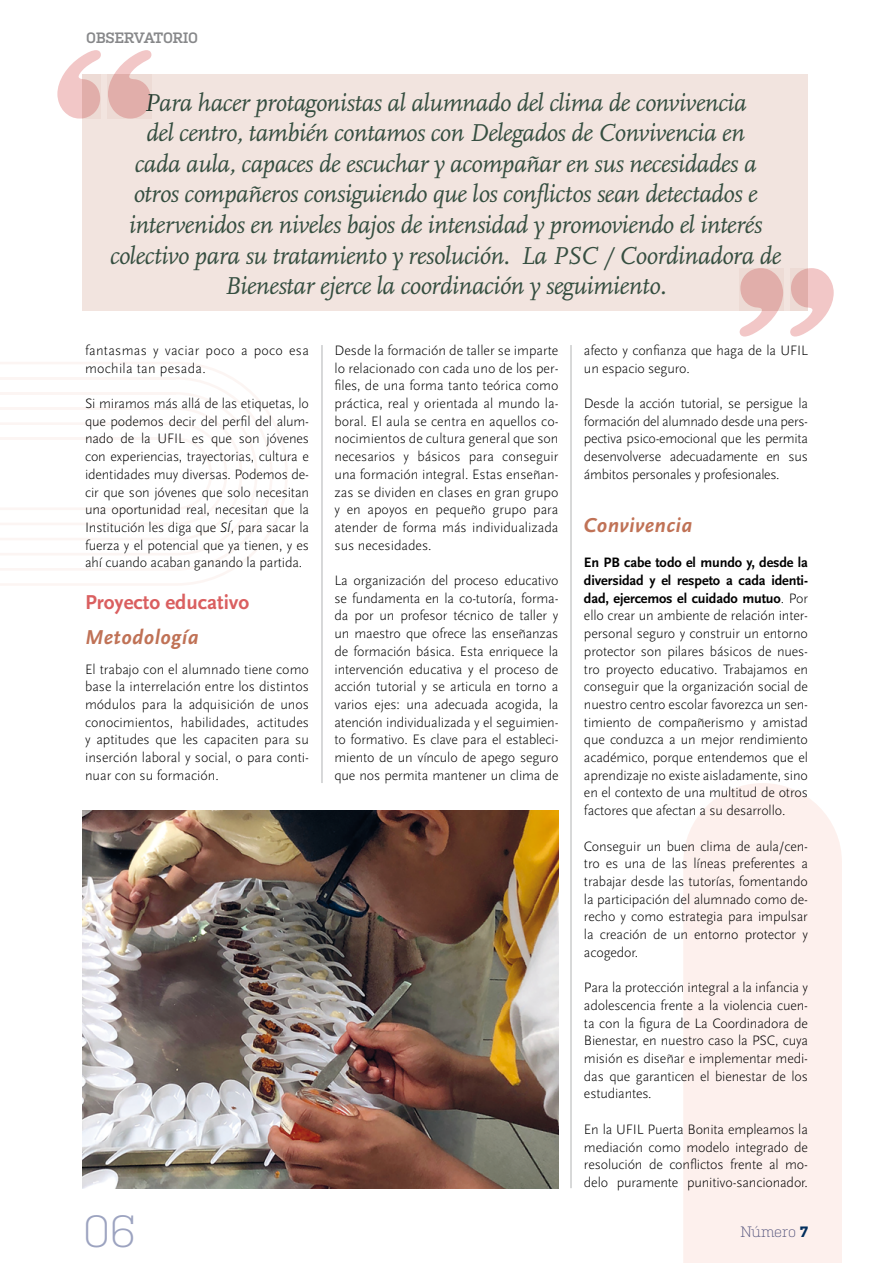
<style>
.page{position:relative;width:893px;height:1263px;background:#fff}
.page>*{position:absolute;margin:0;border:0;box-sizing:border-box;transform-origin:0 0}
.t1{font:300 45px "Kulturista";color:#9ca3c0}
.t2{font:italic 25.5px/30.6px "Scala Pro";letter-spacing:-.02em;color:#354e40;text-align:center}
.t3{font:italic 700 21px "Scala Sans Pro";letter-spacing:.02em;color:#c07256}
.t4{font:700 21px "Scala Sans Pro";color:#da5f60}
.t5{font:600 15px "Kulturista";letter-spacing:-.02em;color:#87888a}
.t6{font:300 15px "Kulturista";letter-spacing:-.02em;color:#57577f}
.t7{font:300 14.25px/17.7px "Scala Sans Pro";letter-spacing:-.01em;color:#000;text-align:justify}
.t8{font:300 14.25px/17.7px "Scala Sans Pro";letter-spacing:.02em;color:#000}
.s1{font-style:italic}
.s2{font-weight:700}
.s3{font-weight:700;color:#012e5d}
</style>
<div class="page">
<svg style="left:0;top:362px;width:288px;height:223px"></svg>
<svg style="left:0;top:377px;width:273px;height:194px"></svg>
<svg style="left:0;top:392px;width:258px;height:163px"></svg>
<hr style="left:0;top:437px;width:176px;height:3px;background:#f1c4b3">
<hr style="left:0;top:407px;width:176px;height:3px;background:#f1c4b3">
<hr style="left:0;top:392px;width:176px;height:3px;background:#f1c4b3">
<hr style="left:0;top:377px;width:176px;height:3px;background:#f1c4b3">
<div style="left:683px;top:783px;width:159px;height:480px;background:#fdf0ed"></div>
<div style="left:83px;top:75px;width:725px;height:236px;background:#f2e4df"></div>
<svg style="left:740px;top:268px;width:43px;height:68px"></svg>
<svg style="left:790px;top:268px;width:44px;height:68px"></svg>
<svg style="left:108px;top:50px;width:43px;height:69px"></svg>
<svg style="left:57px;top:50px;width:44px;height:69px"></svg>
<hr style="left:322px;top:345px;width:1px;height:438px;background:#b1b3b4">
<hr style="left:571px;top:345px;width:1px;height:843px;background:#b1b3b4">
<img style="left:83px;top:811px;width:475px;height:377px">
<p class="t5" style="left:86px;top:29px;width:114px">OBSERVATORIO</p>
<p class="t2" style="left:110px;top:87px;width:673px">Para hacer protagonistas al alumnado del clima de convivencia<br>del centro, también contamos con Delegados de Convivencia en<br>cada aula, capaces de escuchar y acompañar en sus necesidades a otros compañeros consiguiendo que los conflictos sean detectados e intervenidos en niveles bajos de intensidad y promoviendo el interés colectivo para su tratamiento y resolución. La PSC / Coordinadora de Bienestar ejerce la coordinación y seguimiento.</p>
<p class="t8" style="left:85px;top:341px;width:225px">fantasmas y vaciar poco a poco esa mochila tan pesada.</p>
<p class="t7" style="left:85px;top:395px;width:225px">Si miramos más allá de las etiquetas, lo que podemos decir del perfil del alum&shy;nado de la UFIL es que son jóvenes con experiencias, trayectorias, cultura e identidades muy diversas. Podemos de&shy;cir que son jóvenes que solo necesitan una oportunidad real, necesitan que la Institución les diga que <span class="s1">SÍ</span>, para sacar la fuerza y el potencial que ya tienen, y es ahí cuando acaban ganando la partida.</p>
<h3 class="t4" style="left:85px;top:590px;width:166px">Proyecto educativo</h3>
<h3 class="t3" style="left:85px;top:625px;width:115px">Metodología</h3>
<p class="t7" style="left:85px;top:660px;width:225px">El trabajo con el alumnado tiene como base la interrelación entre los distintos módulos para la adquisición de unos conocimientos, habilidades, actitudes y aptitudes que les capaciten para su inserción laboral y social, o para conti&shy;nuar con su formación.</p>
<h1 class="t1" style="left:83px;top:1199px;width:55px">06</h1>
<p class="t7" style="left:334px;top:341px;width:225px">Desde la formación de taller se imparte lo relacionado con cada uno de los per&shy;files, de una forma tanto teórica como práctica, real y orientada al mundo la&shy;boral. El aula se centra en aquellos co&shy;nocimientos de cultura general que son necesarios y básicos para conseguir una formación integral. Estas enseñan&shy;zas se dividen en clases en gran grupo y en apoyos en pequeño grupo para atender de forma más individualizada sus necesidades.</p>
<p class="t7" style="left:334px;top:572px;width:225px">La organización del proceso educativo se fundamenta en la co-tutoría, forma&shy;da por un profesor técnico de taller y un maestro que ofrece las enseñanzas de formación básica. Esta enriquece la intervención educativa y el proceso de acción tutorial y se articula en torno a varios ejes: una adecuada acogida, la atención individualizada y el seguimien&shy;to formativo. Es clave para el estableci&shy;miento de un vínculo de apego seguro que nos permita mantener un clima de</p>
<p class="t7" style="left:584px;top:341px;width:225px">afecto y confianza que haga de la UFIL un espacio seguro.</p>
<p class="t7" style="left:584px;top:394px;width:225px">Desde la acción tutorial, se persigue la formación del alumnado desde una pers&shy;pectiva psico-emocional que les permita desenvolverse adecuadamente en sus ámbitos personales y profesionales.</p>
<h3 class="t3" style="left:584px;top:513px;width:110px">Convivencia</h3>
<p class="t7" style="left:584px;top:554px;width:225px"><span class="s2">En PB cabe todo el mundo y, desde la diversidad y el respeto a cada identi&shy;dad, ejercemos el cuidado mutuo</span>. Por ello crear un ambiente de relación inter&shy;personal seguro y construir un entorno protector son pilares básicos de nues&shy;tro proyecto educativo. Trabajamos en conseguir que la organización social de nuestro centro escolar favorezca un sen&shy;timiento de compañerismo y amistad que conduzca a un mejor rendimiento académico, porque entendemos que el aprendizaje no existe aisladamente, sino en el contexto de una multitud de otros factores que afectan a su desarrollo.</p>
<p class="t7" style="left:584px;top:837px;width:225px">Conseguir un buen clima de aula/cen&shy;tro es una de las líneas preferentes a trabajar desde las tutorías, fomentando la participación del alumnado como de&shy;recho y como estrategia para impulsar la creación de un entorno protector y acogedor.</p>
<p class="t7" style="left:584px;top:979px;width:225px">Para la protección integral a la infancia y adolescencia frente a la violencia cuen&shy;ta con la figura de La Coordinadora de Bienestar, en nuestro caso la PSC, cuya misión es diseñar e implementar medi&shy;das que garanticen el bienestar de los estudiantes.</p>
<p class="t7" style="left:584px;top:1120px;width:225px">En la UFIL Puerta Bonita empleamos la mediación como modelo integrado de resolución de conflictos frente al mo&shy;delo puramente punitivo-sancionador.</p>
<p class="t6" style="left:740px;top:1221px;width:70px">Número <span class="s3">7</span></p>
</div>
